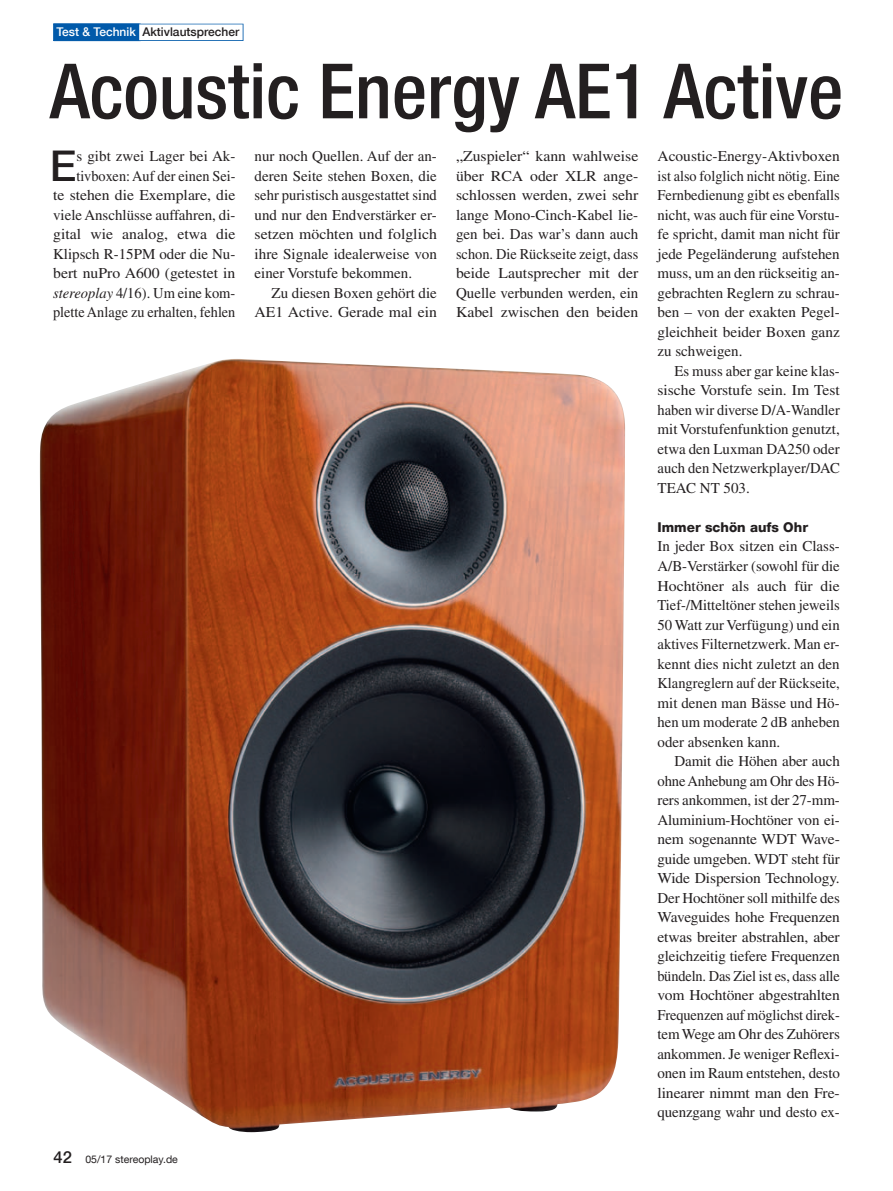
<style>
.page{position:relative;width:893px;height:1191px;background:#fff}
.page>*{position:absolute;margin:0;border:0;box-sizing:border-box;transform-origin:0 0}
._001a_Head_Aktivboxe{font:500 condensed 76.35px "Helvetica Neue LT Com";color:#231f20}
._005_Body_Initial{font:500 42.3px "Helvetica Neue LT Com";color:#231f20}
.t1{font:500 16.5px "Helvetica Neue LT Com";color:#231f20}
._006_Body_4mm{font:15px/19.5px "Times LT Std";color:#231f20;text-align:justify}
._005_Body_Initial-2{font:15px/19.5px "Times LT Std";color:#231f20;text-align:right}
._007a_Body_0mm{font:15px/19.5px "Times LT Std";color:#231f20;text-align:justify}
._006_Body_4mm-2{font:15px/19.5px "Times LT Std";color:#231f20;text-align:justify;scale:1.05 1}
._007_Zwiti{font:800 13.5px "Helvetica Neue LT Com";color:#231f20}
.xxx_-_Rubrikenzeile{font:500 12px "Helvetica Neue LT Com";color:#231f20}
.xxx_-Pagina{font:10.5px "Helvetica Neue LT Com";color:#231f20}
.s1{color:#fff}
.s2{font-style:italic}
</style>
<div class="page">
<img style="left:40px;top:359px;width:585px;height:773px">
<div style="left:53px;top:24px;width:190px;height:17px;background:#2974b7"></div>
<div style="left:53px;top:24px;width:190px;height:16px;background:#fff"></div>
<div style="left:53px;top:24px;width:86px;height:17px;background:#015aaa"></div>
<p class="xxx_-_Rubrikenzeile" style="left:56px;top:25px;width:184px"><span class="s1">Test &amp; Technik</span> Aktivlautsprecher</p>
<p class="_001a_Head_Aktivboxe" style="left:50px;top:46px;width:795px">Acoustic Energy AE1 Active</p>
<p class="_005_Body_Initial" style="left:50px;top:140px;width:28px">E</p>
<p class="_005_Body_Initial-2" style="left:53px;top:146px;width:184px">s gibt zwei Lager bei Ak&shy;tivboxen: Auf der einen Sei-<br>te stehen die Exemplare, die viele Anschlüsse auffahren, di&shy;gital wie analog, etwa die<br>Klipsch R-15PM oder die Nu&shy;bert nuPro A600 (getestet in <span class="s2">stereoplay</span> 4/16). Um eine kom&shy;plette Anlage zu erhalten, fehlen</p>
<p class="_005_Body_Initial-2" style="left:255px;top:146px;width:184px;text-align:justify">nur noch Quellen. Auf der an&shy;deren Seite stehen Boxen, die sehr puristisch ausgestattet sind und nur den Endverstärker er&shy;setzen möchten und folglich ihre Signale idealerweise von einer Vorstufe bekommen.</p>
<p class="_006_Body_4mm-2" style="left:456px;top:146px;width:175px">„Zuspieler“ kann wahlweise über RCA oder XLR ange&shy;schlossen werden, zwei sehr lange Mono-Cinch-Kabel lie&shy;gen bei. Das war’s dann auch schon. Die Rückseite zeigt, dass beide Lautsprecher mit der Quelle verbunden werden, ein Kabel zwischen den beiden</p>
<p class="_006_Body_4mm" style="left:657px;top:146px;width:184px">Acoustic-Energy-Aktivboxen ist also folglich nicht nötig. Eine Fernbedienung gibt es ebenfalls nicht, was auch für eine Vorstu&shy;fe spricht, damit man nicht für jede Pegeländerung aufstehen muss, um an den rückseitig an&shy;gebrachten Reglern zu schrau&shy;ben – von der exakten Pegel&shy;gleichheit beider Boxen ganz zu schweigen.</p>
<p class="_006_Body_4mm" style="left:657px;top:361px;width:184px;text-indent:17px">Es muss aber gar keine klas&shy;sische Vorstufe sein. Im Test haben wir diverse D/A-Wandler mit Vorstufenfunktion genutzt, etwa den Luxman DA250 oder auch den Netzwerkplayer/DAC TEAC NT 503.</p>
<p class="_007_Zwiti" style="left:657px;top:519px;width:152px">Immer schön aufs Ohr</p>
<p class="_007a_Body_0mm" style="left:657px;top:536px;width:184px">In jeder Box sitzen ein Class-A/B-Verstärker (sowohl für die Hochtöner als auch für die Tief-/Mitteltöner stehen jeweils</p>
<p class="_007a_Body_0mm" style="left:657px;top:614px;width:184px">50 Watt zur Verfügung) und ein aktives Filternetzwerk. Man er&shy;kennt dies nicht zuletzt an den Klangreglern auf der Rückseite, mit denen man Bässe und Hö&shy;hen um moderate 2 dB anheben oder absenken kann.</p>
<p class="_006_Body_4mm" style="left:657px;top:751px;width:184px;text-indent:17px">Damit die Höhen aber auch ohne Anhebung am Ohr des Hö&shy;rers ankommen, ist der 27-mm-Aluminium-Hochtöner von ei&shy;nem sogenannte WDT Wave&shy;guide umgeben. WDT steht für Wide Dispersion Technology.<br>Der Hochtöner soll mithilfe des Waveguides hohe Frequenzen etwas breiter abstrahlen, aber gleichzeitig tiefere Frequenzen bündeln. Das Ziel ist es, dass alle vom Hochtöner abgestrahlten Frequenzen auf möglichst direk&shy;tem Wege am Ohr des Zuhörers ankommen. Je weniger Reflexi&shy;onen im Raum entstehen, desto linearer nimmt man den Fre&shy;quenzgang wahr und desto ex-</p>
<p class="_006_Body_4mm" style="left:255px;top:283px;width:184px;text-align:right">Zu diesen Boxen gehört die<br>AE1 Active. Gerade mal ein</p>
<p class="t1" style="left:54px;top:1147px;width:20px">42</p>
<p class="xxx_-Pagina" style="left:85px;top:1152px;width:94px">05/17 stereoplay.de</p>
</div>
